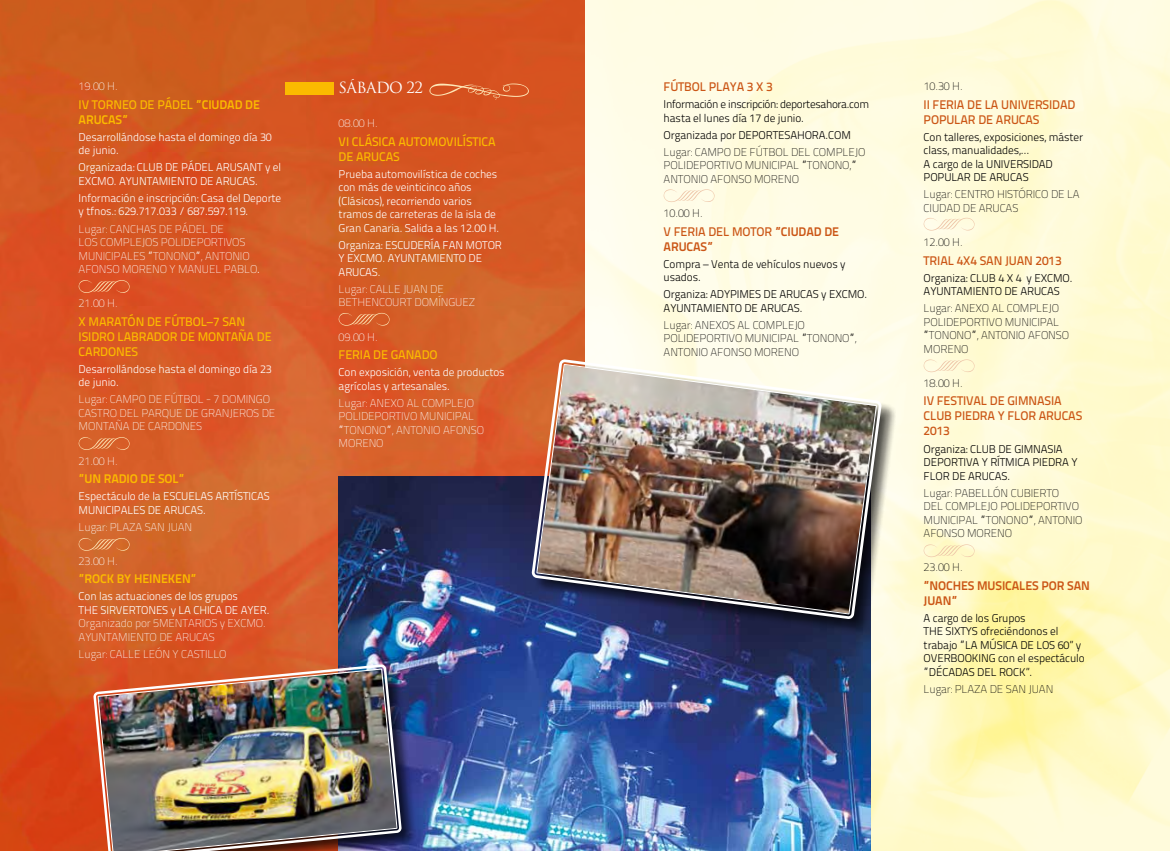
<style>
.page{position:relative;width:1170px;height:851px;background:#fff}
.page>*{position:absolute;margin:0;border:0;box-sizing:border-box;transform-origin:0 0}
.t1{font:15px "Trajan Pro";letter-spacing:-.04em;color:#fff}
.t2{font:500 12.5px/15px "Titillium Text 22 L";letter-spacing:-.01em;color:#cb5616}
.t3{font:500 12.5px/15px "Titillium Text 22 L";letter-spacing:-.01em;color:#fbba00}
.t4{font:700 12.5px/15px "Titillium Text 22 L";letter-spacing:-.01em;color:#fbba00}
.t5{font:700 12.5px/15px "Titillium Text 22 L";letter-spacing:-.01em;color:#cb5616}
.t6{font:300 11.25px/13.5px "Titillium Text 22 L";letter-spacing:-.01em;color:#fff}
.t7{font:300 11.25px/13.5px "Titillium Text 22 L";letter-spacing:-.01em;color:#000}
.t8{font:100 11.25px/13.5px "Titillium Text 22 L";letter-spacing:-.01em;color:#fff}
.t9{font:100 11.25px/13.5px "Titillium Text 22 L";letter-spacing:-.01em;color:#000}
.t10{font:300 11.25px/13.5px "Titillium Text 22 L";letter-spacing:-.03em;color:#000}
.s1{font-weight:500}
.s2{font-family:"Frutiger";font-weight:300;font-stretch:condensed}
.s3{font-weight:300}
.s4{font-family:"Frutiger";font-stretch:condensed}
</style>
<div class="page">
<img style="left:585px;top:0;width:584px;height:850px">
<img style="left:0;top:0;width:585px;height:850px">
<img style="left:338px;top:476px;width:532px;height:374px">
<div style="left:533px;top:361px;width:363px;height:273px;background:#000;opacity:.75"></div>
<svg style="left:530px;top:357px;width:353px;height:264px;background:#c8b2a5"></svg>
<img style="left:536px;top:363px;width:341px;height:264px">
<div style="left:95px;top:666px;width:321px;height:184px;background:#000;opacity:.75"></div>
<svg style="left:92px;top:664px;width:309px;height:186px"></svg>
<img style="left:97px;top:651px;width:301px;height:199px">
<svg style="left:663px;top:189px;width:51px;height:13px"></svg>
<svg style="left:923px;top:218px;width:51px;height:12px"></svg>
<svg style="left:923px;top:359px;width:51px;height:13px"></svg>
<svg style="left:923px;top:544px;width:51px;height:13px"></svg>
<svg style="left:79px;top:280px;width:50px;height:13px"></svg>
<svg style="left:79px;top:437px;width:50px;height:13px"></svg>
<svg style="left:79px;top:538px;width:50px;height:12px"></svg>
<svg style="left:338px;top:313px;width:51px;height:12px"></svg>
<svg style="left:429px;top:84px;width:100px;height:16px;background:#dc6836"></svg>
<div style="left:285px;top:82px;width:48px;height:13px;background:#fbba00"></div>
<p class="t8" style="left:79px;top:79px;width:41px">19.00 H.</p>
<p class="t4" style="left:79px;top:96px;width:183px"><span class="s1">IV TORNEO DE PÁDEL</span> ”CIUDAD DE<br>ARUCAS”</p>
<p class="t6" style="left:79px;top:129px;width:195px">Desarrollándose hasta el domingo día 30 de junio.</p>
<p class="t6" style="left:79px;top:160px;width:204px">Organizada: CLUB DE PÁDEL ARUSANT y el<br>EXCMO. AYUNTAMIENTO DE ARUCAS.</p>
<p class="t6" style="left:79px;top:191px;width:204px">Información e inscripción: Casa del Deporte y tfnos.: 629.717.033 / 687.597.119.</p>
<p class="t8" style="left:79px;top:221px;width:183px">Lugar: CANCHAS DE PÁDEL DE<br>LOS COMPLEJOS POLIDEPORTIVOS<br>MUNICIPALES <span class="s2">”</span>TONONO<span class="s2">”</span>, ANTONIO<br>AFONSO MORENO Y MANUEL PABLO<span class="s3">.</span></p>
<p class="t8" style="left:79px;top:296px;width:41px">21.00 H.</p>
<p class="t3" style="left:79px;top:313px;width:194px">X MARATÓN DE FÚTBOL–7 SAN<br>ISIDRO LABRADOR DE MONTAÑA DE<br>CARDONES</p>
<p class="t6" style="left:79px;top:361px;width:195px">Desarrollándose hasta el domingo día 23 de junio.</p>
<p class="t8" style="left:79px;top:392px;width:198px">Lugar: CAMPO DE FÚTBOL - 7 DOMINGO<br>CASTRO DEL PARQUE DE GRANJEROS DE<br>MONTAÑA DE CARDONES</p>
<p class="t8" style="left:79px;top:453px;width:41px">21.00 H.</p>
<p class="t4" style="left:79px;top:470px;width:107px">”UN RADIO DE SOL”</p>
<p class="t6" style="left:79px;top:489px;width:192px">Espectáculo de la ESCUELAS ARTÍSTICAS<br>MUNICIPALES DE ARUCAS.</p>
<p class="t8" style="left:79px;top:519px;width:115px">Lugar: PLAZA SAN JUAN</p>
<p class="t8" style="left:79px;top:553px;width:41px">23.00 H.</p>
<p class="t4" style="left:79px;top:570px;width:119px">”ROCK BY HEINEKEN”</p>
<p class="t6" style="left:79px;top:589px;width:192px">Con las actuaciones de los grupos<br>THE SIRVERTONES y LA CHICA DE AYER.</p>
<p class="t8" style="left:79px;top:616px;width:189px">Organizado por 5MENTARIOS y EXCMO.<br>AYUNTAMIENTO DE ARUCAS</p>
<p class="t8" style="left:79px;top:646px;width:149px">Lugar: CALLE LEÓN Y CASTILLO</p>
<h1 class="t1" style="left:338px;top:78px;width:86px">SÁBADO 22</h1>
<p class="t8" style="left:338px;top:116px;width:41px">08.00 H.</p>
<p class="t3" style="left:338px;top:133px;width:159px">VI CLÁSICA AUTOMOVILÍSTICA<br>DE ARUCAS</p>
<p class="t6" style="left:338px;top:166px;width:162px">Prueba automovilística de coches con más de veinticinco años (Clásicos), recorriendo varios tramos de carreteras de la isla de<br>Gran Canaria. Salida a las 12.00 H.</p>
<p class="t6" style="left:338px;top:237px;width:165px">Organiza: ESCUDERÍA FAN MOTOR<br>Y EXCMO. AYUNTAMIENTO DE<br>ARUCAS.</p>
<p class="t8" style="left:338px;top:282px;width:138px">Lugar: CALLE JUAN DE<br>BETHENCOURT DOMÍNGUEZ</p>
<p class="t8" style="left:338px;top:329px;width:41px">09.00 H.</p>
<p class="t3" style="left:338px;top:346px;width:100px">FERIA DE GANADO</p>
<p class="t6" style="left:338px;top:365px;width:167px">Con exposición, venta de productos agrícolas y artesanales.</p>
<p class="t8" style="left:338px;top:395px;width:147px">Lugar: ANEXO AL COMPLEJO<br>POLIDEPORTIVO MUNICIPAL <span class="s2">”</span>TONONO<span class="s2">”</span>, ANTONIO AFONSO<br>MORENO</p>
<p class="t2" style="left:663px;top:79px;width:111px">FÚTBOL PLAYA 3 X 3</p>
<p class="t10" style="left:663px;top:97px;width:207px">Información e inscripción: deportesahora.com hasta el lunes día 17 de junio.</p>
<p class="t7" style="left:663px;top:127px;width:189px">Organizada por DEPORTESAHORA.COM</p>
<p class="t9" style="left:663px;top:145px;width:203px">Lugar: CAMPO DE FÚTBOL DEL COMPLEJO<br>POLIDEPORTIVO MUNICIPAL <span class="s2">”</span>TONONO,<span class="s2">”<br></span>ANTONIO AFONSO MORENO</p>
<p class="t9" style="left:663px;top:206px;width:41px">10.00 H.</p>
<p class="t5" style="left:663px;top:223px;width:177px"><span class="s1">V FERIA DEL MOTOR</span> ”CIUDAD DE<br>ARUCAS”</p>
<p class="t7" style="left:663px;top:256px;width:183px">Compra – Venta de vehículos nuevos y usados.</p>
<p class="t7" style="left:663px;top:287px;width:205px">Organiza: ADYPIMES DE ARUCAS y EXCMO.<br>AYUNTAMIENTO DE ARUCAS.</p>
<p class="t9" style="left:663px;top:317px;width:194px">Lugar: ANEXOS AL COMPLEJO<br>POLIDEPORTIVO MUNICIPAL <span class="s2">”</span>TONONO<span class="s2">”</span>,<br>ANTONIO AFONSO MORENO</p>
<p class="t9" style="left:923px;top:79px;width:41px">10.30 H.</p>
<p class="t2" style="left:923px;top:96px;width:153px">II FERIA DE LA UNIVERSIDAD<br>POPULAR DE ARUCAS</p>
<p class="t7" style="left:923px;top:129px;width:161px">Con talleres, exposiciones, máster class, manualidades,…<br>A cargo de la UNIVERSIDAD<br>POPULAR DE ARUCAS</p>
<p class="t9" style="left:923px;top:187px;width:158px">Lugar: CENTRO HISTÓRICO DE LA<br>CIUDAD DE ARUCAS</p>
<p class="t9" style="left:923px;top:235px;width:41px">12.00 H.</p>
<p class="t2" style="left:923px;top:252px;width:139px">TRIAL 4X4 SAN JUAN 2013</p>
<p class="t7" style="left:923px;top:270px;width:150px">Organiza: CLUB 4 X 4 y EXCMO.<br>AYUNTAMIENTO DE ARUCAS</p>
<p class="t9" style="left:923px;top:301px;width:147px">Lugar: ANEXO AL COMPLEJO<br>POLIDEPORTIVO MUNICIPAL <span class="s2">”</span>TONONO<span class="s2">”</span>, ANTONIO AFONSO<br>MORENO</p>
<p class="t9" style="left:923px;top:375px;width:41px">18.00 H.</p>
<p class="t2" style="left:923px;top:393px;width:160px">IV FESTIVAL DE GIMNASIA<br>CLUB PIEDRA Y FLOR ARUCAS<br>2013</p>
<p class="t7" style="left:923px;top:441px;width:155px">Organiza: CLUB DE GIMNASIA<br>DEPORTIVA Y RÍTMICA PIEDRA Y<br>FLOR DE ARUCAS.</p>
<p class="t9" style="left:923px;top:485px;width:160px">Lugar: PABELLÓN CUBIERTO<br>DEL COMPLEJO POLIDEPORTIVO<br>MUNICIPAL <span class="s2">”</span>TONONO<span class="s2">”</span>, ANTONIO<br>AFONSO MORENO</p>
<p class="t9" style="left:923px;top:560px;width:41px">23.00 H.</p>
<p class="t5" style="left:923px;top:577px;width:168px">”NOCHES MUSICALES POR SAN<br>JUAN”</p>
<p class="t7" style="left:923px;top:610px;width:163px">A cargo de los Grupos<br>THE SIXTYS ofreciéndonos el trabajo <span class="s4">”</span>LA MÚSICA DE LOS 60” y<br>OVERBOOKING con el espectáculo <span class="s4">”</span>DÉCADAS DEL ROCK”.</p>
<p class="t9" style="left:923px;top:681px;width:131px">Lugar: PLAZA DE SAN JUAN</p>
</div>
